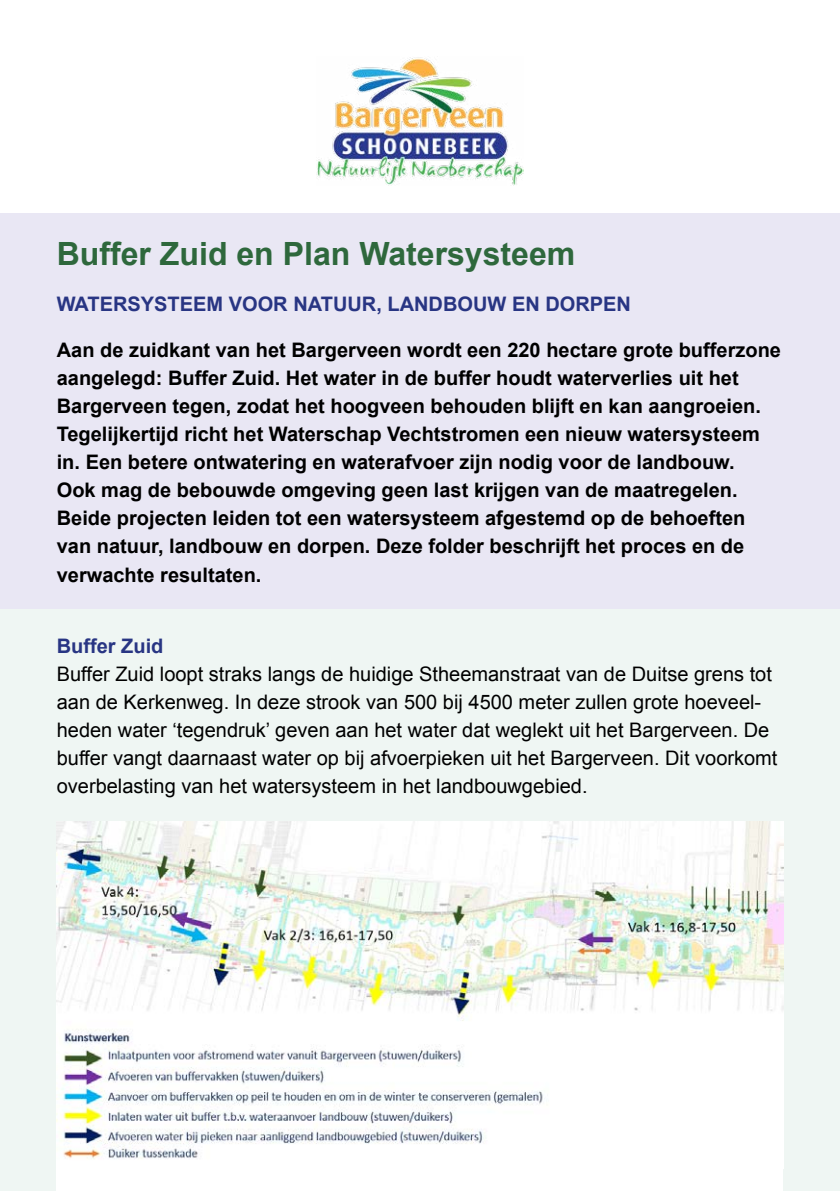
<style>
.page{position:relative;width:840px;height:1191px;background:#fff}
.page>*{position:absolute;margin:0;border:0;box-sizing:border-box;transform-origin:0 0}
.t1{font:700 32px "Arial";color:#2e683c}
.Kop_1{font:700 20px/28px "Arial";color:#000}
.Kop_1-2{font:20px/28px "Arial";color:#000}
.Kop_1-3{font:700 20px "Arial";color:#283583}
</style>
<div class="page">
<div style="left:0;top:214px;width:839px;height:396px;background:#e9e7f4"></div>
<div style="left:0;top:610px;width:839px;height:581px;background:#eff6f3"></div>
<img style="left:316px;top:57px;width:207px;height:128px">
<div style="left:57px;top:821px;width:725px;height:370px;background:#fff"></div>
<img style="left:57px;top:821px;width:725px;height:338px">
<p class="t1" style="left:57px;top:233px;width:520px">Buffer Zuid en Plan Watersysteem</p>
<h1 class="Kop_1-3" style="left:57px;top:291px;width:575px">WATERSYSTEEM VOOR NATUUR, LANDBOUW EN DORPEN</h1>
<h1 class="Kop_1" style="left:57px;top:337px;width:725px">Aan de zuidkant van het Bargerveen wordt een 220 hectare grote bufferzone aangelegd: Buffer Zuid. Het water in de buffer houdt waterverlies uit het Bargerveen tegen, zodat het hoogveen behouden blijft en kan aangroeien.<br>Tegelijkertijd richt het Waterschap Vechtstromen een nieuw watersysteem in. Een betere ontwatering en waterafvoer zijn nodig voor de landbouw.<br>Ook mag de bebouwde omgeving geen last krijgen van de maatregelen.<br>Beide projecten leiden tot een watersysteem afgestemd op de behoeften van natuur, landbouw en dorpen. Deze folder beschrijft het proces en de verwachte resultaten.</h1>
<p class="Kop_1-3" style="left:57px;top:632px;width:108px">Buffer Zuid</p>
<h1 class="Kop_1-2" style="left:57px;top:660px;width:721px">Buffer Zuid loopt straks langs de huidige Stheemanstraat van de Duitse grens tot aan de Kerkenweg. In deze strook van 500 bij 4500 meter zullen grote hoeveel&shy;heden water ‘tegendruk’ geven aan het water dat weglekt uit het Bargerveen. De buffer vangt daarnaast water op bij afvoerpieken uit het Bargerveen. Dit voorkomt overbelasting van het watersysteem in het landbouwgebied.</h1>
</div>
